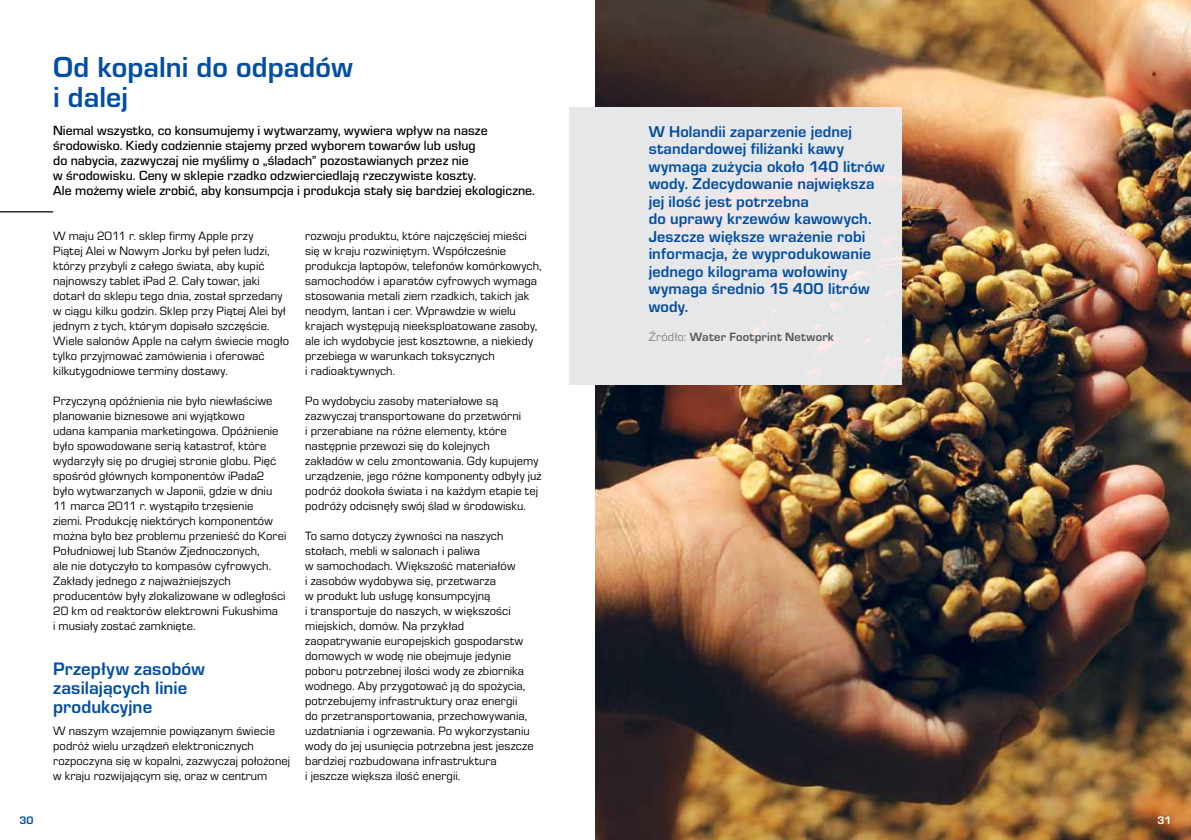
<style>
.page{position:relative;width:1191px;height:840px;background:#fff}
.page>*{position:absolute;margin:0;border:0;box-sizing:border-box;transform-origin:0 0}
.t1{font:700 30px/30px "Eurostile OT";letter-spacing:.005em;color:#034ea2}
.t2{font:700 18.75px/18.8px "Eurostile OT";letter-spacing:.005em;color:#034ea2}
.t3{font:700 16.25px/17.5px "Eurostile OT";letter-spacing:.01em;color:#034ea2}
.t4{font:500 13.75px/15px "Eurostile OT";letter-spacing:.005em;color:#000}
.t5{font:12.5px/15px "Eurostile OT";letter-spacing:.01em;color:#000}
.t6{font:700 12.5px "Eurostile OT";letter-spacing:.025em;color:#58595b}
.t7{font:700 11.25px "Eurostile OT";color:#034ea2}
.t8{font:700 11.25px "Eurostile OT";color:#fff}
.s1{font-weight:400;color:#808285}
</style>
<div class="page">
<img style="left:595px;top:0;width:596px;height:840px">
<div style="left:569px;top:107px;width:332px;height:277px;background:#e6e7e8"></div>
<hr style="left:0;top:211px;width:53px;height:1px;background:#000">
<h1 class="t1" style="left:53px;top:52px;width:301px">Od kopalni do odpadów i dalej</h1>
<p class="t4" style="left:53px;top:123px;width:483px">Niemal wszystko, co konsumujemy i wytwarzamy, wywiera wpływ na nasze środowisko. Kiedy codziennie stajemy przed wyborem towarów lub usług<br>do nabycia, zazwyczaj nie myślimy o „śladach” pozostawianych przez nie<br>w środowisku. Ceny w sklepie rzadko odzwierciedlają rzeczywiste koszty.<br>Ale możemy wiele zrobić, aby konsumpcja i produkcja stały się bardziej ekologiczne.</p>
<p class="t5" style="left:53px;top:229px;width:237px">W maju 2011 r. sklep firmy Apple przy<br>Piątej Alei w Nowym Jorku był pełen ludzi, którzy przybyli z całego świata, aby kupić najnowszy tablet iPad 2. Cały towar, jaki dotarł do sklepu tego dnia, został sprzedany w ciągu kilku godzin. Sklep przy Piątej Alei był jednym z tych, którym dopisało szczęście.<br>Wiele salonów Apple na całym świecie mogło tylko przyjmować zamówienia i oferować kilkutygodniowe terminy dostawy.</p>
<p class="t5" style="left:53px;top:394px;width:235px">Przyczyną opóźnienia nie było niewłaściwe planowanie biznesowe ani wyjątkowo<br>udana kampania marketingowa. Opóźnienie było spowodowane serią katastrof, które wydarzyły się po drugiej stronie globu. Pięć spośród głównych komponentów iPada2 było wytwarzanych w Japonii, gdzie w dniu 11 marca 2011 r. wystąpiło trzęsienie<br>ziemi. Produkcję niektórych komponentów można było bez problemu przenieść do Korei Południowej lub Stanów Zjednoczonych,<br>ale nie dotyczyło to kompasów cyfrowych.<br>Zakłady jednego z najważniejszych producentów były zlokalizowane w odległości 20 km od reaktorów elektrowni Fukushima<br>i musiały zostać zamknięte.</p>
<h2 class="t2" style="left:53px;top:660px;width:153px">Przepływ zasobów zasilających linie produkcyjne</h2>
<p class="t5" style="left:53px;top:724px;width:238px">W naszym wzajemnie powiązanym świecie podróż wielu urządzeń elektronicznych rozpoczyna się w kopalni, zazwyczaj położonej w kraju rozwijającym się, oraz w centrum</p>
<p class="t5" style="left:305px;top:229px;width:238px">rozwoju produktu, które najczęściej mieści się w kraju rozwiniętym. Współcześnie produkcja laptopów, telefonów komórkowych, samochodów i aparatów cyfrowych wymaga stosowania metali ziem rzadkich, takich jak neodym, lantan i cer. Wprawdzie w wielu krajach występują nieeksploatowane zasoby, ale ich wydobycie jest kosztowne, a niekiedy przebiega w warunkach toksycznych<br>i radioaktywnych.</p>
<p class="t5" style="left:305px;top:394px;width:238px">Po wydobyciu zasoby materiałowe są zazwyczaj transportowane do przetwórni<br>i przerabiane na różne elementy, które następnie przewozi się do kolejnych<br>zakładów w celu zmontowania. Gdy kupujemy urządzenie, jego różne komponenty odbyły już podróż dookoła świata i na każdym etapie tej podróży odcisnęły swój ślad w środowisku.</p>
<p class="t5" style="left:305px;top:529px;width:230px">To samo dotyczy żywności na naszych stołach, mebli w salonach i paliwa<br>w samochodach. Większość materiałów<br>i zasobów wydobywa się, przetwarza<br>w produkt lub usługę konsumpcyjną<br>i transportuje do naszych, w większości miejskich, domów. Na przykład zaopatrywanie europejskich gospodarstw domowych w wodę nie obejmuje jedynie poboru potrzebnej ilości wody ze zbiornika wodnego. Aby przygotować ją do spożycia, potrzebujemy infrastruktury oraz energii<br>do przetransportowania, przechowywania, uzdatniania i ogrzewania. Po wykorzystaniu wody do jej usunięcia potrzebna jest jeszcze bardziej rozbudowana infrastruktura<br>i jeszcze większa ilość energii.</p>
<p class="t3" style="left:648px;top:123px;width:237px">W Holandii zaparzenie jednej standardowej filiżanki kawy wymaga zużycia około 140 litrów wody. Zdecydowanie największa jej ilość jest potrzebna<br>do uprawy krzewów kawowych.<br>Jeszcze większe wrażenie robi informacja, że wyprodukowanie jednego kilograma wołowiny wymaga średnio 15 400 litrów wody.</p>
<p class="t6" style="left:648px;top:330px;width:187px"><span class="s1">Źródło:</span> Water Footprint Network</p>
<p class="t7" style="left:19px;top:814px;width:16px">30</p>
<p class="t8" style="left:1157px;top:814px;width:16px">31</p>
</div>
